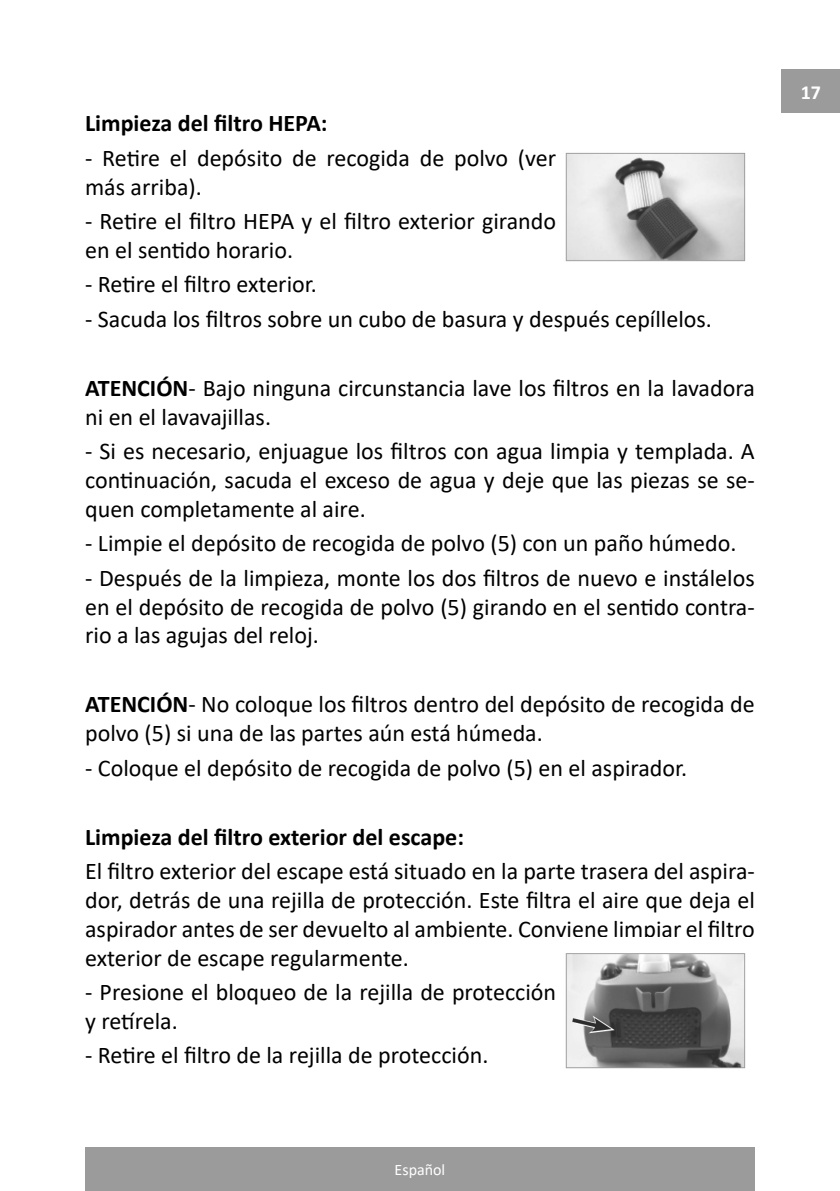
<style>
.page{position:relative;width:840px;height:1191px;background:#fff}
.page>*{position:absolute;margin:0;border:0;box-sizing:border-box;transform-origin:0 0}
.t1{font:24px/28.8px "Calibri";color:#000}
.t2{font:700 24px "Calibri";color:#000}
.t3{font:700 20px "Calibri";color:#fff}
.t4{font:16px "Calibri";color:#fff}
.s1{font-weight:700}
</style>
<div class="page">
<div style="left:85px;top:1147px;width:669px;height:44px;background:#9b9b9b"></div>
<div style="left:781px;top:69px;width:58px;height:44px;background:#9b9b9b"></div>
<img style="left:565px;top:152px;width:181px;height:110px">
<img style="left:565px;top:953px;width:181px;height:116px">
<p class="t2" style="left:85px;top:106px;width:244px">Limpieza del filtro HEPA:</p>
<p class="t1" style="left:85px;top:143px;width:472px">- Retire el depósito de recogida de polvo (ver más arriba).</p>
<p class="t1" style="left:85px;top:206px;width:472px">- Retire el filtro HEPA y el filtro exterior girando en el sentido horario.</p>
<p class="t1" style="left:85px;top:269px;width:233px">- Retire el filtro exterior.</p>
<p class="t1" style="left:85px;top:304px;width:628px">- Sacuda los filtros sobre un cubo de basura y después cepíllelos.</p>
<p class="t1" style="left:85px;top:373px;width:670px"><span class="s1">ATENCIÓN</span>- Bajo ninguna circunstancia lave los filtros en la lavadora ni en el lavavajillas.</p>
<p class="t1" style="left:85px;top:436px;width:670px;text-align:justify">- Si es necesario, enjuague los filtros con agua limpia y templada. A continuación, sacuda el exceso de agua y deje que las piezas se se&shy;quen completamente al aire.</p>
<p class="t1" style="left:85px;top:528px;width:652px">- Limpie el depósito de recogida de polvo (5) con un paño húmedo.</p>
<p class="t1" style="left:85px;top:563px;width:670px;text-align:justify">- Después de la limpieza, monte los dos filtros de nuevo e instálelos en el depósito de recogida de polvo (5) girando en el sentido contra&shy;rio a las agujas del reloj.</p>
<p class="t1" style="left:85px;top:689px;width:670px"><span class="s1">ATENCIÓN</span>- No coloque los filtros dentro del depósito de recogida de polvo (5) si una de las partes aún está húmeda.</p>
<p class="t1" style="left:85px;top:752px;width:603px">- Coloque el depósito de recogida de polvo (5) en el aspirador.</p>
<p class="t2" style="left:85px;top:819px;width:380px">Limpieza del filtro exterior del escape:</p>
<p class="t1" style="left:85px;top:856px;width:670px;text-align:justify">El filtro exterior del escape está situado en la parte trasera del aspira&shy;dor, detrás de una rejilla de protección. Este filtra el aire que deja el aspirador antes de ser devuelto al ambiente. Conviene limpiar el filtro exterior de escape regularmente.</p>
<p class="t1" style="left:85px;top:977px;width:472px">- Presione el bloqueo de la rejilla de protección y retírela.</p>
<p class="t1" style="left:85px;top:1040px;width:404px">- Retire el filtro de la rejilla de protección.</p>
<p class="t4" style="left:394px;top:1159px;width:52px">Español</p>
<p class="t3" style="left:800px;top:78px;width:22px">17</p>
</div>
